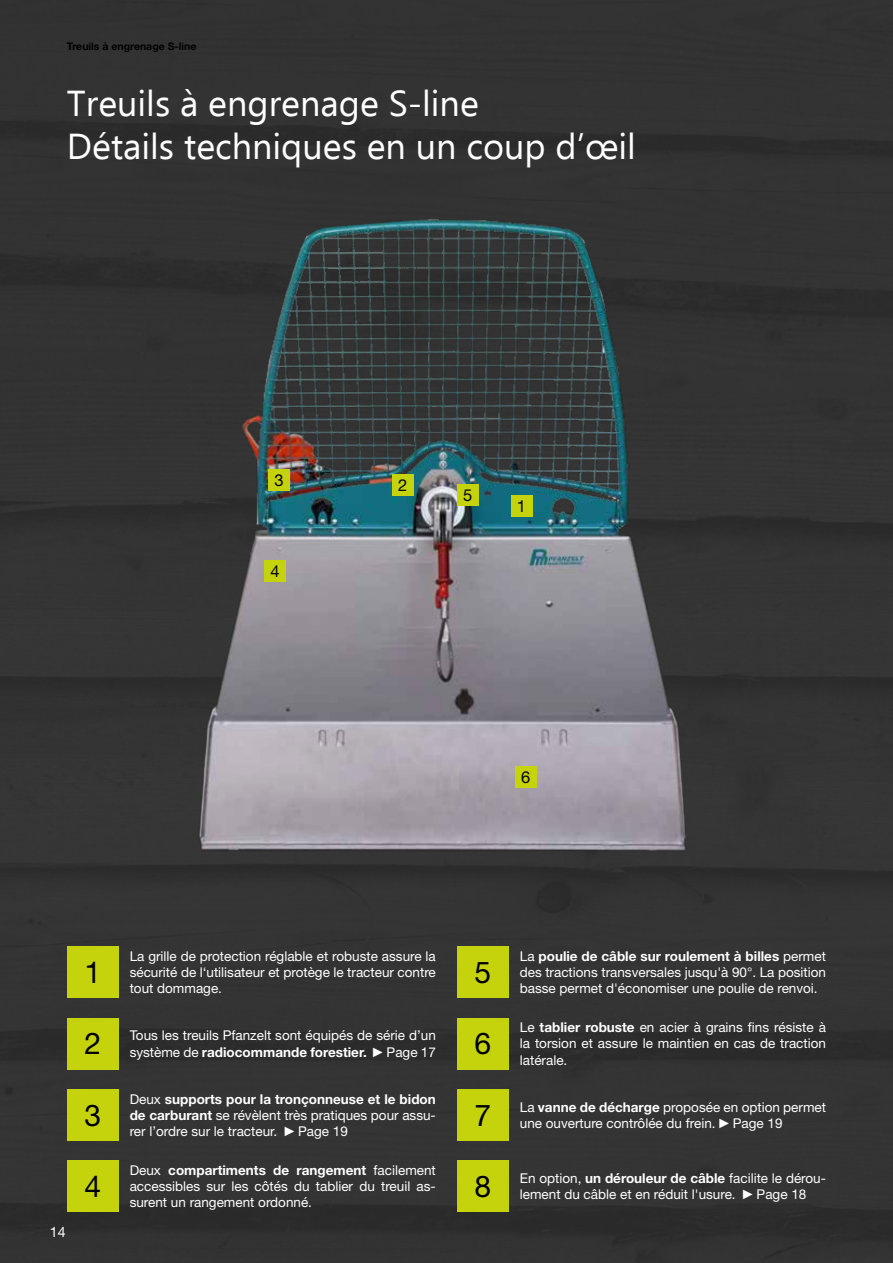
<style>
.page{position:relative;width:893px;height:1263px;background:#333}
.page>*{position:absolute;margin:0;border:0;box-sizing:border-box;transform-origin:0 0}
.t1{font:36px/43.2px "Ebrima";color:#fff}
.t2{font:30px "Helvetica Neue LT Pro";color:#000}
.t3{font:16.5px "Helvetica Neue LT Pro";color:#000}
.t4{font:14.25px "Helvetica Neue LT Pro";color:#fff}
.t5{font:13.5px/16.2px "Helvetica Neue LT Pro";color:#fff;text-align:justify}
.t6{font:700 10.5px "Helvetica Neue LT Pro";color:#000}
.s1{font-weight:700}
.s2{font-family:"Arial Narrow"}
</style>
<div class="page">
<img style="left:146px;top:196px;width:580px;height:729px">
<div style="left:67px;top:946px;width:52px;height:52px;background:#c5d30d"></div>
<div style="left:67px;top:1018px;width:52px;height:51px;background:#c5d30d"></div>
<div style="left:67px;top:1089px;width:52px;height:52px;background:#c5d30d"></div>
<div style="left:67px;top:1160px;width:52px;height:52px;background:#c5d30d"></div>
<div style="left:457px;top:946px;width:52px;height:52px;background:#c5d30d"></div>
<div style="left:457px;top:1018px;width:52px;height:51px;background:#c5d30d"></div>
<div style="left:511px;top:495px;width:21px;height:22px;background:#c5d30d"></div>
<div style="left:392px;top:474px;width:21px;height:21px;background:#c5d30d"></div>
<div style="left:268px;top:469px;width:22px;height:22px;background:#c5d30d"></div>
<div style="left:264px;top:560px;width:22px;height:22px;background:#c5d30d"></div>
<div style="left:457px;top:485px;width:21px;height:21px;background:#c5d30d"></div>
<div style="left:515px;top:766px;width:21px;height:21px;background:#c5d30d"></div>
<div style="left:457px;top:1089px;width:52px;height:52px;background:#c5d30d"></div>
<div style="left:457px;top:1160px;width:52px;height:52px;background:#c5d30d"></div>
<p class="t6" style="left:67px;top:40px;width:131px">Treuils à engrenage S-line</p>
<h1 class="t1" style="left:67px;top:81px;width:570px">Treuils à engrenage S-line<br>Détails techniques en un coup d’œil</h1>
<p class="t3" style="left:274px;top:470px;width:11px">3</p>
<p class="t3" style="left:271px;top:561px;width:11px">4</p>
<p class="t3" style="left:398px;top:475px;width:11px">2</p>
<p class="t3" style="left:463px;top:485px;width:11px">5</p>
<p class="t3" style="left:517px;top:496px;width:11px">1</p>
<p class="t3" style="left:521px;top:767px;width:11px">6</p>
<h2 class="t2" style="left:84px;top:954px;width:18px">1</h2>
<h2 class="t2" style="left:84px;top:1025px;width:18px">2</h2>
<p class="t4" style="left:50px;top:1223px;width:17px">14</p>
<h2 class="t2" style="left:84px;top:1096px;width:18px">3</h2>
<h2 class="t2" style="left:84px;top:1168px;width:18px">4</h2>
<p class="t5" style="left:130px;top:948px;width:308px">La grille de protection réglable et robuste assure la sécurité de l‘utilisateur et protège le tracteur contre tout dommage.</p>
<p class="t5" style="left:520px;top:948px;width:308px">La <span class="s1">poulie de câble sur roulement à billes</span> permet des tractions transversales jusqu'à 90°. La position basse permet d'économiser une poulie de renvoi.</p>
<h2 class="t2" style="left:475px;top:954px;width:18px">5</h2>
<p class="t5" style="left:130px;top:1027px;width:308px">Tous les treuils Pfanzelt sont équipés de série d’un système de <span class="s1">radiocommande forestier.</span> <span class="s2">►</span>Page 17</p>
<p class="t5" style="left:520px;top:1019px;width:308px">Le <span class="s1">tablier robuste</span> en acier à grains fins résiste à la torsion et assure le maintien en cas de traction latérale.</p>
<p class="t5" style="left:520px;top:1098px;width:308px">La <span class="s1">vanne de décharge</span> proposée en option permet une ouverture contrôlée du frein. <span class="s2">►</span>Page 19</p>
<h2 class="t2" style="left:475px;top:1025px;width:18px">6</h2>
<p class="t5" style="left:130px;top:1090px;width:308px">Deux <span class="s1">supports pour la tronçonneuse et le bidon de carburant</span> se révèlent très pratiques pour assu&shy;rer l’ordre sur le tracteur. <span class="s2">►</span>Page 19</p>
<h2 class="t2" style="left:475px;top:1096px;width:18px">7</h2>
<p class="t5" style="left:130px;top:1161px;width:308px">Deux <span class="s1">compartiments de rangement</span> facilement accessibles sur les côtés du tablier du treuil as&shy;surent un rangement ordonné.</p>
<h2 class="t2" style="left:475px;top:1168px;width:18px">8</h2>
<p class="t5" style="left:520px;top:1169px;width:308px">En option, <span class="s1">un dérouleur de câble</span> facilite le dérou&shy;lement du câble et en réduit l'usure. <span class="s2">►</span>Page 18</p>
</div>
